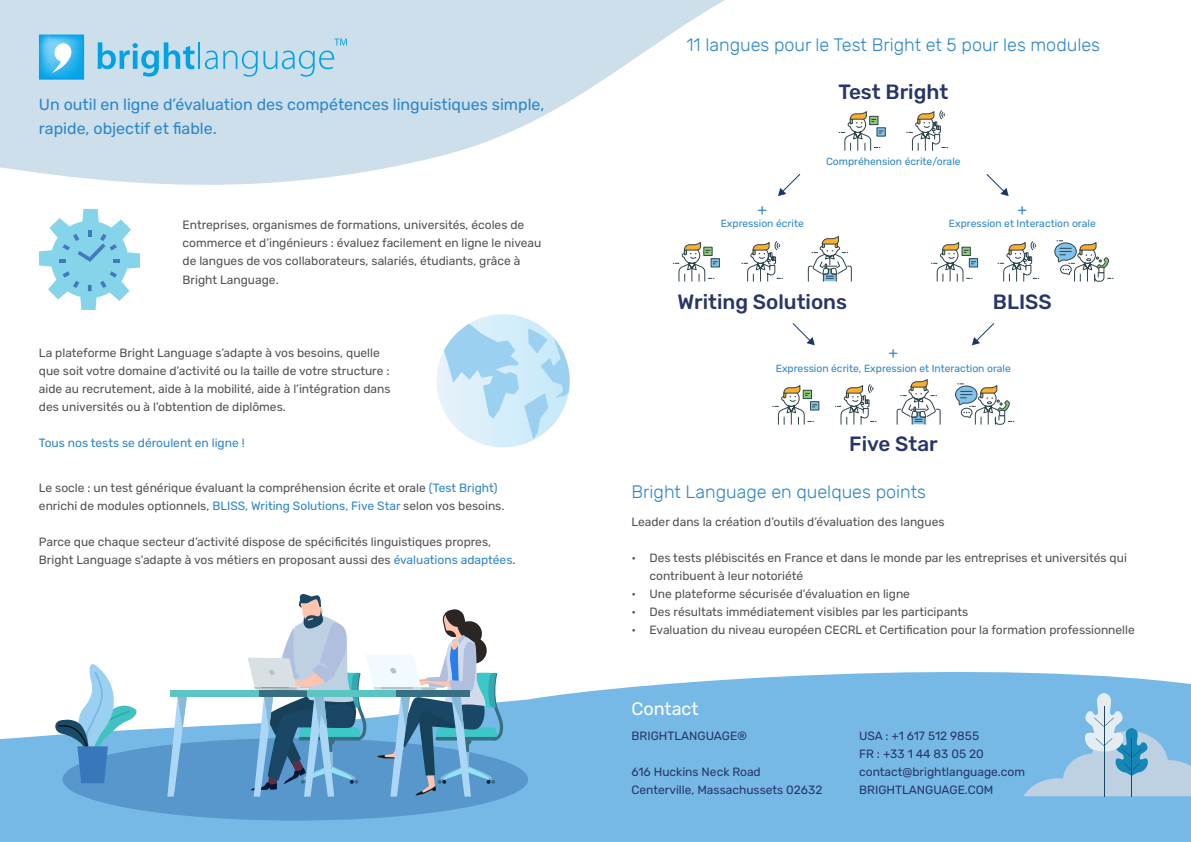
<style>
.page{position:relative;width:1191px;height:842px;background:#fff}
.page>*{position:absolute;margin:0;border:0;box-sizing:border-box;transform-origin:0 0}
.t1{font:500 20.7px "Rubik";color:#283569}
.t2{font:300 18px "Rubik";color:#2d86c7}
.t3{font:18px "Rubik";color:#fff}
.t4{font:16px/24px "Rubik";color:#2d86c7}
.t5{font:15.5px "Rubik";color:#2d86c7}
.t6{font:12px/18px "Rubik";color:#4f5255}
.t7{font:12px "Rubik";color:#283569}
.t8{font:12px "Rubik";color:#2d86c7}
.t9{font:10.3px "Rubik";color:#2d86c7}
.s1{color:#2d86c7}
</style>
<div class="page">
<svg style="left:0;top:672px;width:1191px;height:170px;fill:#76b9e6"></svg>
<svg style="left:0;top:0;width:1009px;height:196px;fill:#ccdfea"></svg>
<svg style="left:39px;top:35px;width:45px;height:45px"></svg>
<svg style="left:98px;top:42px;width:96px;height:35px"></svg>
<hr style="left:198px;top:42px;width:2px;height:27px;background:#00a2e7">
<svg style="left:205px;top:39px;width:142px;height:38px"></svg>
<div style="left:62px;top:738px;width:466px;height:82px;background:#5797cc;border-radius:50%"></div>
<svg style="left:167px;top:694px;width:20px;height:103px"></svg>
<div style="left:170px;top:690px;width:88px;height:6px;background:#5cc5c1"></div>
<svg style="left:248px;top:594px;width:255px;height:203px"></svg>
<div style="left:392px;top:690px;width:77px;height:6px;background:#367082"></div>
<div style="left:307px;top:690px;width:88px;height:6px;background:#5cc5c1"></div>
<svg style="left:436px;top:314px;width:134px;height:133px"></svg>
<svg style="left:39px;top:209px;width:101px;height:101px"></svg>
<svg style="left:53px;top:664px;width:85px;height:119px"></svg>
<svg style="left:778px;top:173px;width:23px;height:23px"></svg>
<svg style="left:985px;top:173px;width:23px;height:23px"></svg>
<svg style="left:792px;top:323px;width:23px;height:22px"></svg>
<svg style="left:972px;top:323px;width:22px;height:22px"></svg>
<svg style="left:838px;top:110px;width:110px;height:41px"></svg>
<svg style="left:807px;top:236px;width:45px;height:46px"></svg>
<svg style="left:672px;top:241px;width:111px;height:41px"></svg>
<svg style="left:931px;top:241px;width:108px;height:41px"></svg>
<svg style="left:1054px;top:240px;width:59px;height:42px"></svg>
<svg style="left:896px;top:379px;width:118px;height:46px"></svg>
<svg style="left:772px;top:384px;width:105px;height:41px"></svg>
<hr style="left:1131px;top:738px;width:1px;height:59px;background:#1a4766">
<hr style="left:1103px;top:706px;width:1px;height:91px;background:#1a4766">
<svg style="left:1023px;top:693px;width:168px;height:103px"></svg>
<p class="t4" style="left:39px;top:93px;width:507px">Un outil en ligne d’évaluation des compétences linguistiques simple, rapide, objectif et fiable.</p>
<p class="t6" style="left:183px;top:217px;width:343px">Entreprises, organismes de formations, universités, écoles de</p>
<p class="t6" style="left:183px;top:235px;width:360px">commerce et d’ingénieurs : évaluez facilement en ligne le niveau</p>
<p class="t6" style="left:183px;top:253px;width:339px">de langues de vos collaborateurs, salariés, étudiants, grâce à</p>
<p class="t6" style="left:183px;top:271px;width:98px">Bright Language.</p>
<p class="t6" style="left:39px;top:344px;width:353px">La plateforme Bright Language s’adapte à vos besoins, quelle que soit votre domaine d’activité ou la taille de votre structure : aide au recrutement, aide à la mobilité, aide à l’intégration dans des universités ou à l’obtention de diplômes.</p>
<p class="t8" style="left:39px;top:436px;width:207px">Tous nos tests se déroulent en ligne !</p>
<p class="t6" style="left:39px;top:479px;width:467px">Le socle : un test générique évaluant la compréhension écrite et orale <span class="s1">(Test Bright) </span>enrichi de modules optionnels, <span class="s1">BLISS, Writing Solutions, Five Star</span> selon vos besoins.</p>
<p class="t6" style="left:39px;top:533px;width:478px">Parce que chaque secteur d’activité dispose de spécificités linguistiques propres,<br>Bright Language s’adapte à vos métiers en proposant aussi des <span class="s1">évaluations adaptées</span>.</p>
<p class="t2" style="left:686px;top:35px;width:415px">11 langues pour le Test Bright et 5 pour les modules</p>
<p class="t1" style="left:838px;top:80px;width:111px">Test Bright</p>
<p class="t9" style="left:826px;top:156px;width:136px">Compréhension écrite/orale</p>
<p class="t5" style="left:757px;top:201px;width:11px">+</p>
<p class="t5" style="left:1017px;top:201px;width:11px">+</p>
<p class="t9" style="left:949px;top:218px;width:148px">Expression et Interaction orale</p>
<p class="t9" style="left:720px;top:218px;width:85px">Expression écrite</p>
<p class="t1" style="left:677px;top:289px;width:171px">Writing Solutions</p>
<p class="t1" style="left:993px;top:289px;width:60px">BLISS</p>
<p class="t5" style="left:888px;top:344px;width:11px">+</p>
<p class="t9" style="left:776px;top:362px;width:237px">Expression écrite, Expression et Interaction orale</p>
<p class="t1" style="left:849px;top:432px;width:90px">Five Star</p>
<p class="t2" style="left:631px;top:481px;width:296px">Bright Language en quelques points</p>
<p class="t6" style="left:631px;top:514px;width:314px">Leader dans la création d’outils d’évaluation des langues</p>
<p class="t6" style="left:649px;top:550px;width:479px;text-indent:-18px">• Des tests plébiscités en France et dans le monde par les entreprises et universités qui contribuent à leur notoriété</p>
<p class="t6" style="left:631px;top:586px;width:280px">• Une plateforme sécurisée d’évaluation en ligne</p>
<p class="t6" style="left:631px;top:604px;width:338px">• Des résultats immédiatement visibles par les participants</p>
<p class="t6" style="left:631px;top:622px;width:505px">• Evaluation du niveau européen CECRL et Certification pour la formation professionnelle</p>
<p class="t3" style="left:631px;top:698px;width:69px">Contact</p>
<p class="t7" style="left:631px;top:729px;width:117px">BRIGHTLANGUAGE®</p>
<p class="t7" style="left:631px;top:765px;width:131px">616 Huckins Neck Road</p>
<p class="t7" style="left:631px;top:783px;width:192px">Centerville, Massachussets 02632</p>
<p class="t7" style="left:859px;top:729px;width:121px">USA : +1 617 512 9855</p>
<p class="t7" style="left:859px;top:747px;width:126px">FR : +33 1 44 83 05 20</p>
<p class="t7" style="left:859px;top:765px;width:167px">contact@brightlanguage.com</p>
<p class="t7" style="left:859px;top:783px;width:136px">BRIGHTLANGUAGE.COM</p>
</div>
